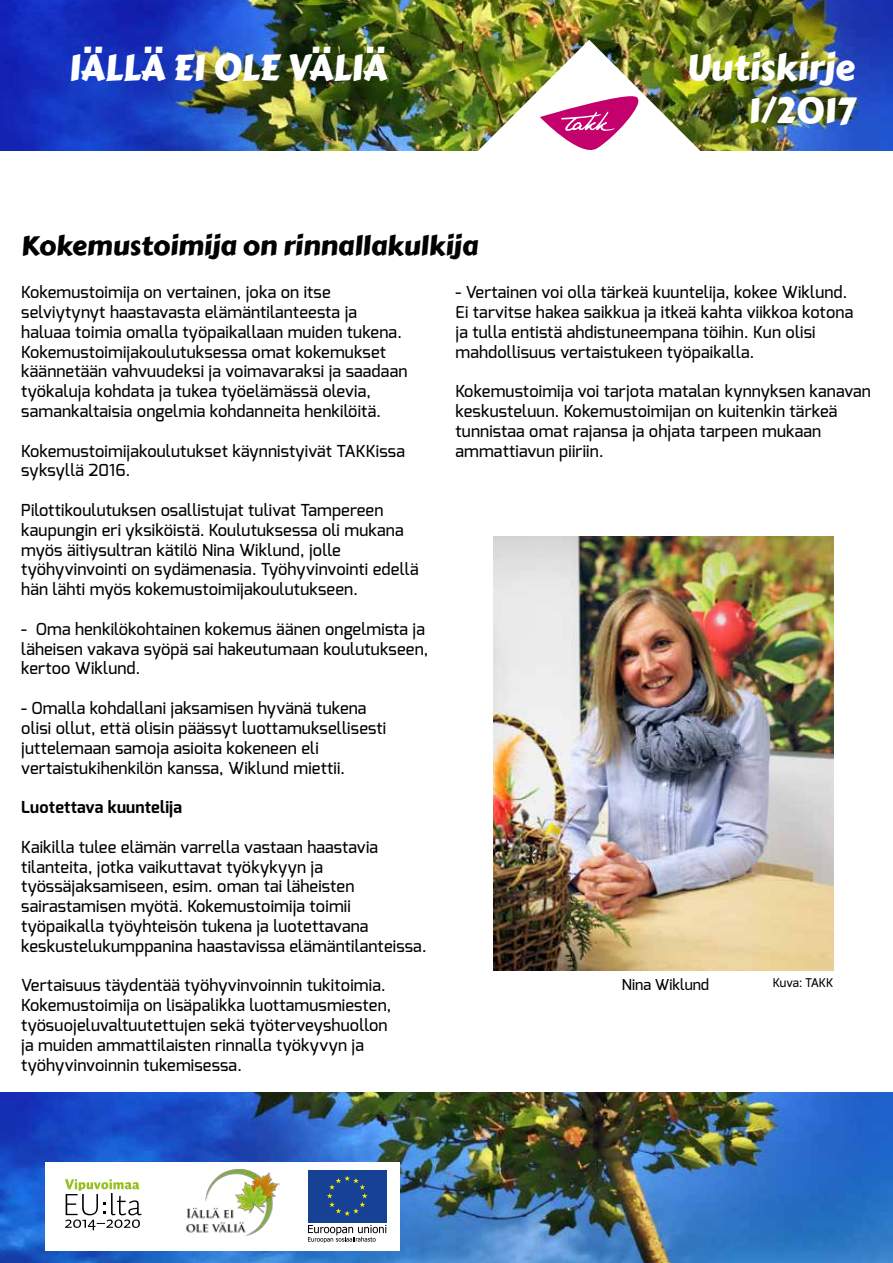
<style>
.page{position:relative;width:893px;height:1263px;background:#fff}
.page>*{position:absolute;margin:0;border:0;box-sizing:border-box;transform-origin:0 0}
.t1{font:36px/43.2px "Carter One";color:#fff;text-align:right}
.t2{font:27px "Carter One";color:#000}
.t3{font:500 16.5px/19.8px "Exo";letter-spacing:.01em;color:#000}
.t4{font:700 16.5px "Exo";letter-spacing:.01em;color:#000}
.t5{font:500 15px "Exo";color:#000}
.t6{font:500 12px "Exo";letter-spacing:-.005em;color:#000}
</style>
<div class="page">
<img style="left:0;top:1092px;width:893px;height:171px">
<img style="left:0;top:0;width:893px;height:150px">
<img style="left:399px;top:40px;width:380px;height:111px">
<div style="left:45px;top:1162px;width:354px;height:89px;background:#fff"></div>
<svg style="left:65px;top:1179px;width:76px;height:51px"></svg>
<div style="left:308px;top:1170px;width:79px;height:52px;background:#164194"></div>
<svg style="left:327px;top:1175px;width:40px;height:41px"></svg>
<svg style="left:308px;top:1225px;width:78px;height:18px"></svg>
<img style="left:186px;top:1169px;width:94px;height:67px">
<svg style="left:540px;top:96px;width:98px;height:54px"></svg>
<img style="left:494px;top:536px;width:339px;height:434px">
<h1 class="t1" style="left:69px;top:46px;width:320px">IÄLLÄ EI OLE VÄLIÄ</h1>
<h1 class="t1" style="left:687px;top:46px;width:170px">Uutiskirje<br>1/2017</h1>
<h2 class="t2" style="left:21px;top:225px;width:458px">Kokemustoimija on rinnallakulkija</h2>
<p class="t3" style="left:455px;top:282px;width:399px">- Vertainen voi olla tärkeä kuuntelija, kokee Wiklund.<br>Ei tarvitse hakea saikkua ja itkeä kahta viikkoa kotona ja tulla entistä ahdistuneempana töihin. Kun olisi mahdollisuus vertaistukeen työpaikalla.</p>
<p class="t3" style="left:455px;top:381px;width:417px">Kokemustoimija voi tarjota matalan kynnyksen kanavan keskusteluun. Kokemustoimijan on kuitenkin tärkeä tunnistaa omat rajansa ja ohjata tarpeen mukaan ammattiavun piiriin.</p>
<p class="t3" style="left:21px;top:282px;width:388px">Kokemustoimija on vertainen, joka on itse selviytynyt haastavasta elämäntilanteesta ja haluaa toimia omalla työpaikallaan muiden tukena.<br>Kokemustoimijakoulutuksessa omat kokemukset käännetään vahvuudeksi ja voimavaraksi ja saadaan työkaluja kohdata ja tukea työelämässä olevia, samankaltaisia ongelmia kohdanneita henkilöitä.</p>
<p class="t3" style="left:21px;top:441px;width:385px">Kokemustoimijakoulutukset käynnistyivät TAKKissa syksyllä 2016.</p>
<p class="t3" style="left:21px;top:500px;width:399px">Pilottikoulutuksen osallistujat tulivat Tampereen kaupungin eri yksiköistä. Koulutuksessa oli mukana myös äitiysultran kätilö Nina Wiklund, jolle työhyvinvointi on sydämenasia. Työhyvinvointi edellä hän lähti myös kokemustoimijakoulutukseen.</p>
<p class="t3" style="left:21px;top:619px;width:409px">- Oma henkilökohtainen kokemus äänen ongelmista ja läheisen vakava syöpä sai hakeutumaan koulutukseen, kertoo Wiklund.</p>
<p class="t3" style="left:21px;top:698px;width:366px">- Omalla kohdallani jaksamisen hyvänä tukena olisi ollut, että olisin päässyt luottamuksellisesti juttelemaan samoja asioita kokeneen eli vertaistukihenkilön kanssa, Wiklund miettii.</p>
<p class="t4" style="left:21px;top:796px;width:162px">Luotettava kuuntelija</p>
<p class="t3" style="left:21px;top:837px;width:407px">Kaikilla tulee elämän varrella vastaan haastavia tilanteita, jotka vaikuttavat työkykyyn ja työssäjaksamiseen, esim. oman tai läheisten sairastamisen myötä. Kokemustoimija toimii työpaikalla työyhteisön tukena ja luotettavana keskustelukumppanina haastavissa elämäntilanteissa.</p>
<p class="t3" style="left:21px;top:975px;width:371px">Vertaisuus täydentää työhyvinvoinnin tukitoimia.<br>Kokemustoimija on lisäpalikka luottamusmiesten, työsuojeluvaltuutettujen sekä työterveyshuollon ja muiden ammattilaisten rinnalla työkyvyn ja työhyvinvoinnin tukemisessa.</p>
<p class="t5" style="left:622px;top:974px;width:89px">Nina Wiklund</p>
<p class="t6" style="left:773px;top:975px;width:62px">Kuva: TAKK</p>
</div>
